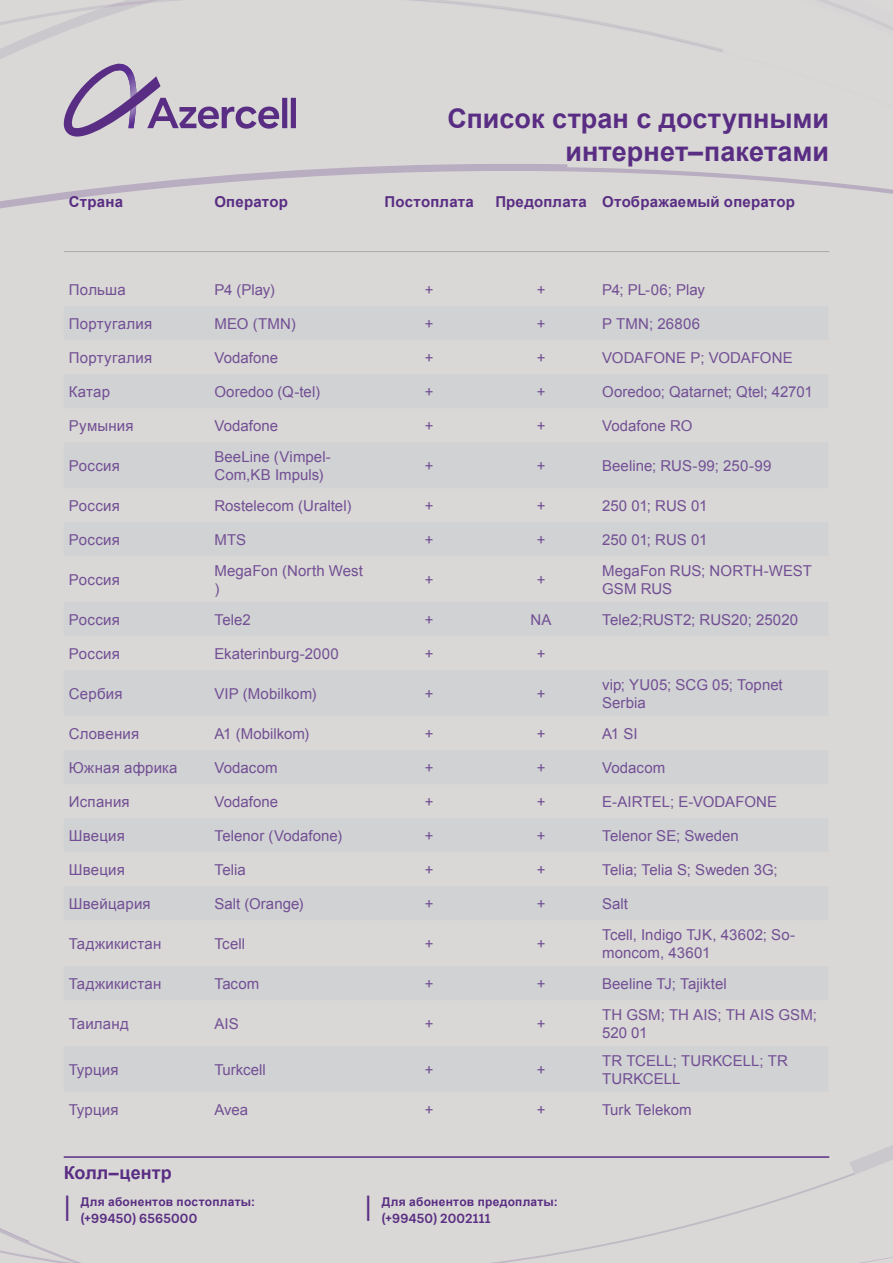
<style>
.page{position:relative;width:893px;height:1263px;background:#d9d8d6}
.page>*{position:absolute;margin:0;border:0;box-sizing:border-box;transform-origin:0 0}
.t1{font:700 27px/32.4px "Arial";color:#592d83;text-align:right}
.t2{font:27px "Arial";color:#592d83}
.t3{font:700 18px "Arial";letter-spacing:.005em;color:#592d83}
.t4{font:15px/18px "Arial";letter-spacing:.005em;color:#724f94}
.t5{font:700 15px "Arial";letter-spacing:.01em;color:#592d83}
.t6{font:600 13.5px "Lota Grotesque";letter-spacing:.02em;color:#592d83}
.t7{font:700 12px "Arial";letter-spacing:.02em;color:#592d83}
</style>
<div class="page">
<svg style="left:0;top:11px;width:64px;height:48px"></svg>
<svg style="left:64px;top:0;width:829px;height:200px"></svg>
<svg style="left:0;top:1145px;width:893px;height:118px"></svg>
<hr style="left:64px;top:251px;width:765px;height:1px;background:#a8a9ad">
<h1 class="t1" style="left:448px;top:103px;width:383px">Список стран с доступными интернет–пакетами</h1>
<p class="t5" style="left:69px;top:192px;width:56px">Страна</p>
<p class="t5" style="left:214px;top:192px;width:75px">Оператор</p>
<p class="t5" style="left:385px;top:192px;width:91px">Постоплата</p>
<p class="t5" style="left:495px;top:192px;width:301px">Предоплата Отображаемый оператор</p>
<p class="t4" style="left:69px;top:280px;width:58px">Польша</p>
<p class="t4" style="left:214px;top:280px;width:62px">P4 (Play)</p>
<p class="t4" style="left:425px;top:280px;width:10px">+</p>
<p class="t4" style="left:537px;top:280px;width:10px">+</p>
<p class="t4" style="left:602px;top:280px;width:104px">P4; PL-06; Play</p>
<p class="t4" style="left:69px;top:315px;width:85px">Португалия</p>
<p class="t4" style="left:214px;top:315px;width:83px">MEO (TMN)</p>
<p class="t4" style="left:425px;top:315px;width:10px">+</p>
<p class="t4" style="left:537px;top:315px;width:10px">+</p>
<p class="t4" style="left:602px;top:315px;width:99px">P TMN; 26806</p>
<p class="t4" style="left:69px;top:349px;width:85px">Португалия</p>
<p class="t4" style="left:214px;top:349px;width:65px">Vodafone</p>
<p class="t4" style="left:425px;top:349px;width:10px">+</p>
<p class="t4" style="left:537px;top:349px;width:10px">+</p>
<p class="t4" style="left:602px;top:349px;width:192px">VODAFONE P; VODAFONE</p>
<p class="t4" style="left:69px;top:383px;width:43px">Катар</p>
<p class="t4" style="left:214px;top:383px;width:107px">Ooredoo (Q-tel)</p>
<p class="t4" style="left:425px;top:383px;width:10px">+</p>
<p class="t4" style="left:537px;top:383px;width:10px">+</p>
<p class="t4" style="left:602px;top:383px;width:212px">Ooredoo; Qatarnet; Qtel; 42701</p>
<p class="t4" style="left:69px;top:417px;width:66px">Румыния</p>
<p class="t4" style="left:214px;top:417px;width:65px">Vodafone</p>
<p class="t4" style="left:425px;top:417px;width:10px">+</p>
<p class="t4" style="left:537px;top:417px;width:10px">+</p>
<p class="t4" style="left:602px;top:417px;width:92px">Vodafone RO</p>
<p class="t4" style="left:69px;top:457px;width:53px">Россия</p>
<p class="t4" style="left:214px;top:448px;width:118px">BeeLine (Vimpel-<br>Com,KB Impuls)</p>
<p class="t4" style="left:425px;top:457px;width:10px">+</p>
<p class="t4" style="left:537px;top:457px;width:10px">+</p>
<p class="t4" style="left:602px;top:457px;width:171px">Beeline; RUS-99; 250-99</p>
<p class="t4" style="left:69px;top:497px;width:53px">Россия</p>
<p class="t4" style="left:214px;top:497px;width:138px">Rostelecom (Uraltel)</p>
<p class="t4" style="left:425px;top:497px;width:10px">+</p>
<p class="t4" style="left:537px;top:497px;width:10px">+</p>
<p class="t4" style="left:602px;top:497px;width:107px">250 01; RUS 01</p>
<p class="t4" style="left:69px;top:531px;width:53px">Россия</p>
<p class="t4" style="left:214px;top:531px;width:33px">MTS</p>
<p class="t4" style="left:425px;top:531px;width:10px">+</p>
<p class="t4" style="left:537px;top:531px;width:10px">+</p>
<p class="t4" style="left:602px;top:531px;width:107px">250 01; RUS 01</p>
<p class="t4" style="left:69px;top:571px;width:53px">Россия</p>
<p class="t4" style="left:214px;top:562px;width:150px">MegaFon (North West )</p>
<p class="t4" style="left:425px;top:571px;width:10px">+</p>
<p class="t4" style="left:537px;top:571px;width:10px">+</p>
<p class="t4" style="left:602px;top:562px;width:211px">MegaFon RUS; NORTH-WEST<br>GSM RUS</p>
<p class="t4" style="left:69px;top:610px;width:53px">Россия</p>
<p class="t4" style="left:214px;top:610px;width:38px">Tele2</p>
<p class="t4" style="left:425px;top:610px;width:10px">+</p>
<p class="t4" style="left:531px;top:610px;width:23px">NA</p>
<p class="t4" style="left:602px;top:610px;width:197px">Tele2;RUST2; RUS20; 25020</p>
<p class="t4" style="left:69px;top:645px;width:53px">Россия</p>
<p class="t4" style="left:214px;top:645px;width:126px">Ekaterinburg-2000</p>
<p class="t4" style="left:425px;top:645px;width:10px">+</p>
<p class="t4" style="left:537px;top:645px;width:10px">+</p>
<p class="t4" style="left:69px;top:684px;width:55px">Сербия</p>
<p class="t4" style="left:214px;top:684px;width:104px">VIP (Mobilkom)</p>
<p class="t4" style="left:425px;top:684px;width:10px">+</p>
<p class="t4" style="left:537px;top:684px;width:10px">+</p>
<p class="t4" style="left:602px;top:675px;width:182px">vip; YU05; SCG 05; Topnet<br>Serbia</p>
<p class="t4" style="left:69px;top:724px;width:72px">Словения</p>
<p class="t4" style="left:214px;top:724px;width:96px">A1 (Mobilkom)</p>
<p class="t4" style="left:425px;top:724px;width:10px">+</p>
<p class="t4" style="left:537px;top:724px;width:10px">+</p>
<p class="t4" style="left:602px;top:724px;width:37px">A1 SI</p>
<p class="t4" style="left:69px;top:758px;width:110px">Южная африка</p>
<p class="t4" style="left:214px;top:758px;width:65px">Vodacom</p>
<p class="t4" style="left:425px;top:758px;width:10px">+</p>
<p class="t4" style="left:537px;top:758px;width:10px">+</p>
<p class="t4" style="left:602px;top:758px;width:65px">Vodacom</p>
<p class="t4" style="left:69px;top:792px;width:62px">Испания</p>
<p class="t4" style="left:214px;top:792px;width:65px">Vodafone</p>
<p class="t4" style="left:425px;top:792px;width:10px">+</p>
<p class="t4" style="left:537px;top:792px;width:10px">+</p>
<p class="t4" style="left:602px;top:792px;width:177px">E-AIRTEL; E-VODAFONE</p>
<p class="t4" style="left:69px;top:827px;width:58px">Швеция</p>
<p class="t4" style="left:214px;top:827px;width:129px">Telenor (Vodafone)</p>
<p class="t4" style="left:425px;top:827px;width:10px">+</p>
<p class="t4" style="left:537px;top:827px;width:10px">+</p>
<p class="t4" style="left:602px;top:827px;width:138px">Telenor SE; Sweden</p>
<p class="t4" style="left:69px;top:861px;width:58px">Швеция</p>
<p class="t4" style="left:214px;top:861px;width:33px">Telia</p>
<p class="t4" style="left:425px;top:861px;width:10px">+</p>
<p class="t4" style="left:537px;top:861px;width:10px">+</p>
<p class="t4" style="left:602px;top:861px;width:177px">Telia; Telia S; Sweden 3G;</p>
<p class="t4" style="left:69px;top:895px;width:83px">Швейцария</p>
<p class="t4" style="left:214px;top:895px;width:91px">Salt (Orange)</p>
<p class="t4" style="left:425px;top:895px;width:10px">+</p>
<p class="t4" style="left:537px;top:895px;width:10px">+</p>
<p class="t4" style="left:602px;top:895px;width:27px">Salt</p>
<p class="t4" style="left:69px;top:935px;width:94px">Таджикистан</p>
<p class="t4" style="left:214px;top:935px;width:32px">Tcell</p>
<p class="t4" style="left:425px;top:935px;width:10px">+</p>
<p class="t4" style="left:537px;top:935px;width:10px">+</p>
<p class="t4" style="left:602px;top:926px;width:195px">Tcell, Indigo TJK, 43602; So&shy;moncom, 43601</p>
<p class="t4" style="left:69px;top:975px;width:94px">Таджикистан</p>
<p class="t4" style="left:214px;top:975px;width:46px">Tacom</p>
<p class="t4" style="left:425px;top:975px;width:10px">+</p>
<p class="t4" style="left:537px;top:975px;width:10px">+</p>
<p class="t4" style="left:602px;top:975px;width:126px">Beeline TJ; Tajiktel</p>
<p class="t4" style="left:69px;top:1014px;width:61px">Таиланд</p>
<p class="t4" style="left:214px;top:1014px;width:26px">AIS</p>
<p class="t4" style="left:425px;top:1014px;width:10px">+</p>
<p class="t4" style="left:537px;top:1014px;width:10px">+</p>
<p class="t4" style="left:602px;top:1005px;width:216px">TH GSM; TH AIS; TH AIS GSM;<br>520 01</p>
<p class="t4" style="left:69px;top:1060px;width:51px">Турция</p>
<p class="t4" style="left:214px;top:1060px;width:53px">Turkcell</p>
<p class="t4" style="left:425px;top:1060px;width:10px">+</p>
<p class="t4" style="left:537px;top:1060px;width:10px">+</p>
<p class="t4" style="left:602px;top:1051px;width:187px">TR TCELL; TURKCELL; TR<br>TURKCELL</p>
<p class="t4" style="left:69px;top:1100px;width:51px">Турция</p>
<p class="t4" style="left:214px;top:1100px;width:35px">Avea</p>
<p class="t4" style="left:425px;top:1100px;width:10px">+</p>
<p class="t4" style="left:537px;top:1100px;width:10px">+</p>
<p class="t4" style="left:602px;top:1100px;width:91px">Turk Telekom</p>
<p class="t3" style="left:64px;top:1161px;width:109px">Колл–центр</p>
<p class="t7" style="left:81px;top:1194px;width:176px">Для абонентов постоплаты:</p>
<p class="t6" style="left:81px;top:1211px;width:118px">(+99450) 6565000</p>
<h1 class="t2" style="left:64px;top:1188px;width:9px">|</h1>
<h1 class="t2" style="left:365px;top:1188px;width:9px">|</h1>
<p class="t7" style="left:382px;top:1194px;width:178px">Для абонентов предоплаты:</p>
<p class="t6" style="left:382px;top:1211px;width:110px">(+99450) 2002111</p>
</div>
